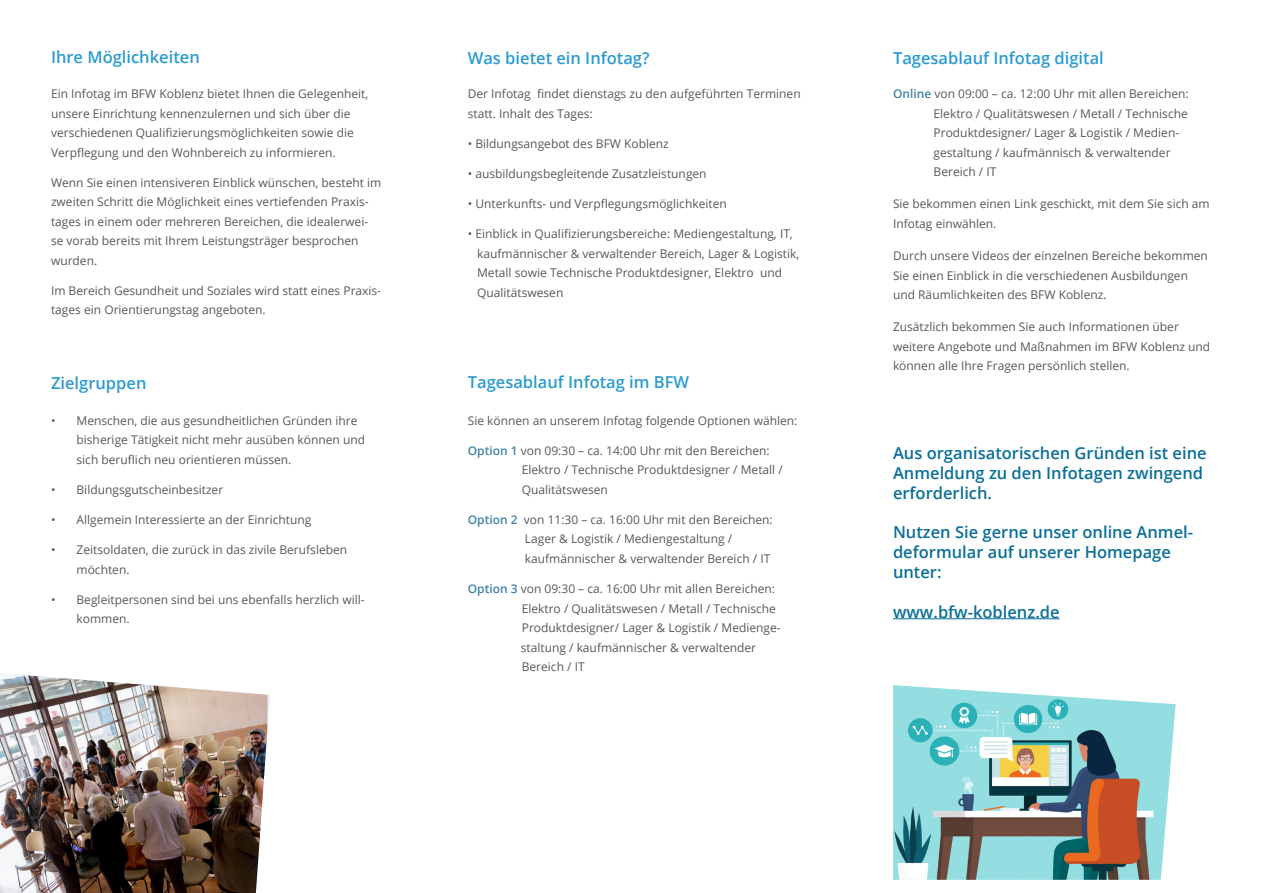
<style>
.page{position:relative;width:1263px;height:893px;background:#fff}
.page>*{position:absolute;margin:0;border:0;box-sizing:border-box;transform-origin:0 0}
.t1{font:600 16.5px/19.8px "Open Sans";color:#0b6f98}
.Flag_Title{font:600 16.5px "Open Sans";color:#2b9bd1}
.Headline_large_light{font:12px/19.5px "Open Sans";color:#57585a}
.text_standard{font:12px/19.5px "Open Sans";color:#57585a}
.s1{font-weight:600;color:#4182a7}
</style>
<div class="page">
<img style="left:0;top:673px;width:267px;height:220px">
<hr style="left:893px;top:618px;width:167px;height:1px;background:#0b6f98">
<img style="left:893px;top:685px;width:282px;height:195px">
<p class="Flag_Title" style="left:51px;top:46px;width:150px">Ihre Möglichkeiten</p>
<p class="Headline_large_light" style="left:51px;top:84px;width:319px">Ein Infotag im BFW Koblenz bietet Ihnen die Gelegenheit, unsere Einrichtung kennenzulernen und sich über die verschiedenen Qualifizierungsmöglichkeiten sowie die Verpflegung und den Wohnbereich zu informieren.</p>
<p class="Headline_large_light" style="left:51px;top:172px;width:332px">Wenn Sie einen intensiveren Einblick wünschen, besteht im zweiten Schritt die Möglichkeit eines vertiefenden Praxis&shy;tages in einem oder mehreren Bereichen, die idealerwei&shy;se vorab bereits mit Ihrem Leistungsträger besprochen wurden.</p>
<p class="Headline_large_light" style="left:51px;top:280px;width:332px">Im Bereich Gesundheit und Soziales wird statt eines Praxis&shy;tages ein Orientierungstag angeboten.</p>
<p class="Flag_Title" style="left:51px;top:371px;width:97px">Zielgruppen</p>
<p class="Headline_large_light" style="left:77px;top:410px;width:290px;text-indent:-26px">• Menschen, die aus gesundheitlichen Gründen ihre bisherige Tätigkeit nicht mehr ausüben können und sich beruflich neu orientieren müssen.</p>
<p class="Headline_large_light" style="left:51px;top:479px;width:174px">• Bildungsgutscheinbesitzer</p>
<p class="Headline_large_light" style="left:51px;top:509px;width:262px">• Allgemein Interessierte an der Einrichtung</p>
<p class="Headline_large_light" style="left:77px;top:540px;width:272px;text-indent:-26px">• Zeitsoldaten, die zurück in das zivile Berufsleben möchten.</p>
<p class="Headline_large_light" style="left:77px;top:589px;width:290px;text-indent:-26px">• Begleitpersonen sind bei uns ebenfalls herzlich will&shy;kommen.</p>
<p class="Flag_Title" style="left:468px;top:46px;width:183px">Was bietet ein Infotag?</p>
<p class="Flag_Title" style="left:893px;top:46px;width:212px">Tagesablauf Infotag digital</p>
<p class="text_standard" style="left:468px;top:84px;width:334px">Der Infotag findet dienstags zu den aufgeführten Terminen statt. Inhalt des Tages:</p>
<p class="text_standard" style="left:468px;top:133px;width:203px">• Bildungsangebot des BFW Koblenz</p>
<p class="text_standard" style="left:468px;top:163px;width:240px">• ausbildungsbegleitende Zusatzleistungen</p>
<p class="text_standard" style="left:468px;top:194px;width:260px">• Unterkunfts- und Verpflegungsmöglichkeiten</p>
<p class="text_standard" style="left:477px;top:224px;width:324px;text-indent:-9px">• Einblick in Qualifizierungsbereiche: Mediengestaltung, IT, kaufmännischer &amp; verwaltender Bereich, Lager &amp; Logistik, Metall sowie Technische Produktdesigner, Elektro und Qualitätswesen</p>
<p class="Flag_Title" style="left:468px;top:371px;width:223px">Tagesablauf Infotag im BFW</p>
<p class="Headline_large_light" style="left:468px;top:410px;width:331px">Sie können an unserem Infotag folgende Optionen wählen:</p>
<p class="Headline_large_light" style="left:522px;top:440px;width:263px;text-indent:-54px"><span class="s1">Option 1</span> von 09:30 – ca. 14:00 Uhr mit den Bereichen:<br>Elektro / Technische Produktdesigner / Metall /<br>Qualitätswesen</p>
<p class="Headline_large_light" style="left:525px;top:509px;width:249px;text-indent:-57px"><span class="s1">Option 2</span> von 11:30 – ca. 16:00 Uhr mit den Bereichen:<br>Lager &amp; Logistik / Mediengestaltung / kaufmännischer &amp; verwaltender Bereich / IT</p>
<p class="Headline_large_light" style="left:521px;top:579px;width:261px;text-indent:-53px"><span class="s1">Option 3</span> von 09:30 – ca. 16:00 Uhr mit allen Bereichen:<br>Elektro / Qualitätswesen / Metall / Technische Produktdesigner/ Lager &amp; Logistik / Medienge&shy;staltung / kaufmännischer &amp; verwaltender Bereich / IT</p>
<p class="Headline_large_light" style="left:933px;top:84px;width:257px;text-indent:-41px"><span class="s1">Online</span> von 09:00 – ca. 12:00 Uhr mit allen Bereichen:<br>Elektro / Qualitätswesen / Metall / Technische Produktdesigner/ Lager &amp; Logistik / Medien&shy;gestaltung / kaufmännisch &amp; verwaltender Bereich / IT</p>
<p class="Headline_large_light" style="left:893px;top:194px;width:318px">Sie bekommen einen Link geschickt, mit dem Sie sich am<br>Infotag einwählen.</p>
<p class="Headline_large_light" style="left:893px;top:246px;width:316px">Durch unsere Videos der einzelnen Bereiche bekommen<br>Sie einen Einblick in die verschiedenen Ausbildungen und Räumlichkeiten des BFW Koblenz.</p>
<p class="Headline_large_light" style="left:893px;top:317px;width:319px">Zusätzlich bekommen Sie auch Informationen über weitere Angebote und Maßnahmen im BFW Koblenz und können alle Ihre Fragen persönlich stellen.</p>
<p class="t1" style="left:893px;top:443px;width:315px">Aus organisatorischen Gründen ist eine</p>
<p class="t1" style="left:893px;top:463px;width:312px">Anmeldung zu den Infotagen zwingend</p>
<p class="t1" style="left:893px;top:482px;width:101px">erforderlich.</p>
<p class="t1" style="left:893px;top:522px;width:302px">Nutzen Sie gerne unser online Anmel&shy;deformular auf unserer Homepage unter:</p>
<p class="t1" style="left:893px;top:601px;width:168px">www.bfw-koblenz.de</p>
</div>
